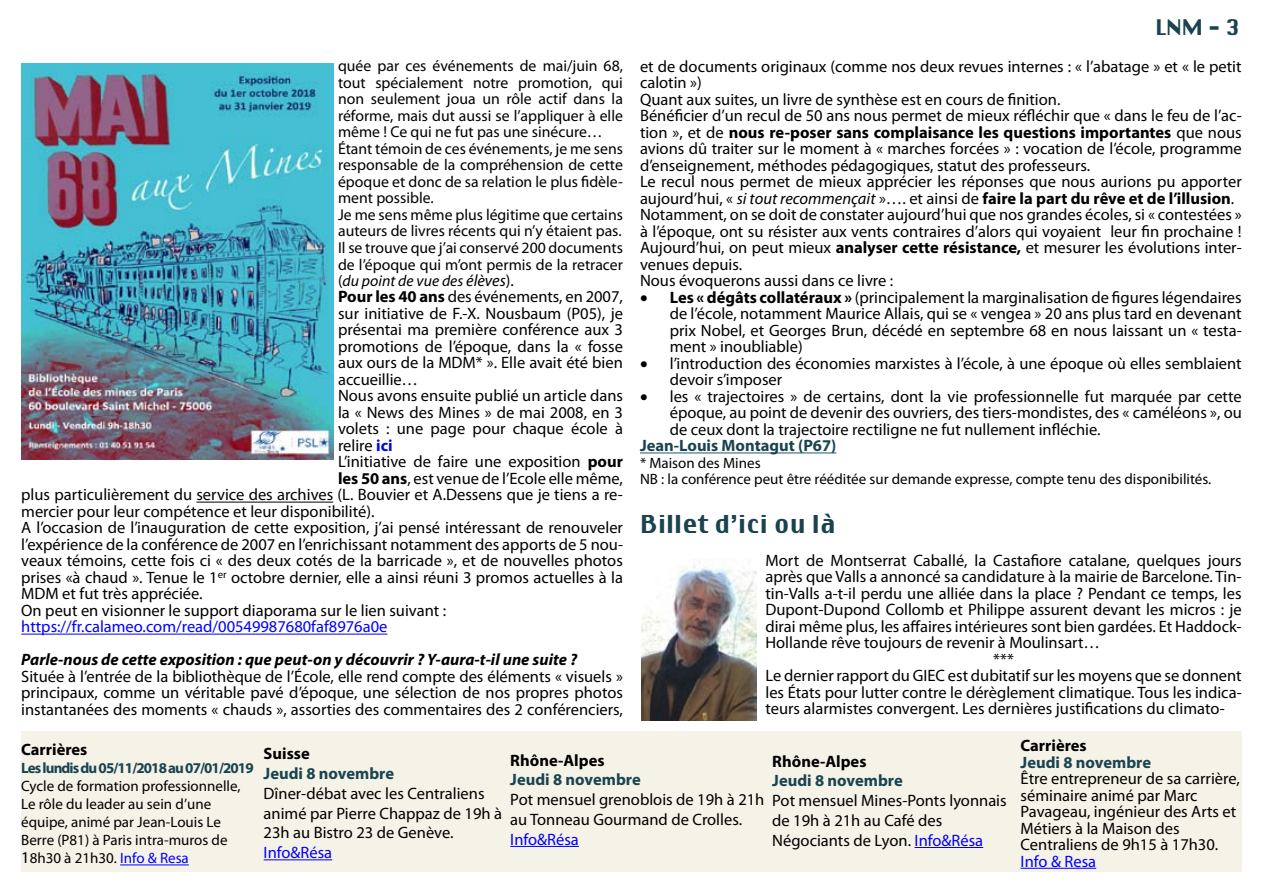
<style>
.page{position:relative;width:1263px;height:893px;background:#fff}
.page>*{position:absolute;margin:0;border:0;box-sizing:border-box;transform-origin:0 0}
.t1{font:24px "Virtue";color:#1a4350}
.t2{font:21px "Virtue";color:#1a4350}
.t3{font:16.5px/16.5px "Myriad Pro";color:#000}
.t4{font:700 16.5px "Myriad Pro";color:#1a4350}
.t5{font:16.5px "Myriad Pro";color:#00f}
.t6{font:italic 700 16.5px "Myriad Pro";color:#000}
.t7{font:700 16.5px "Myriad Pro";color:#000}
.t8{font:15.75px/16.5px "Myriad Pro";color:#000}
.t9{font:15px/18px "Myriad Pro";color:#000}
.t10{font:700 15px "Myriad Pro";letter-spacing:-.06em;color:#1a4350}
.s1{font-style:italic}
.s2{font-style:italic;font-size:16.5px}
.s3{font-size:16.5px}
.s4{font-weight:700}
.s5{font-weight:700;color:#0008ea}
.s6{color:#00f}
</style>
<div class="page">
<div style="left:510px;top:731px;width:255px;height:141px;background:#f5f2e8"></div>
<div style="left:765px;top:731px;width:255px;height:141px;background:#f5f2e8"></div>
<div style="left:1020px;top:731px;width:222px;height:141px;background:#f5f2e8"></div>
<div style="left:21px;top:731px;width:234px;height:141px;background:#f5f2e8"></div>
<div style="left:255px;top:731px;width:255px;height:141px;background:#f5f2e8"></div>
<hr style="left:196px;top:502px;width:137px;height:1px;background:#000">
<hr style="left:21px;top:634px;width:366px;height:1px;background:#00f">
<hr style="left:640px;top:453px;width:196px;height:1px;background:#215868">
<img style="left:642px;top:559px;width:115px;height:162px">
<img style="left:21px;top:64px;width:313px;height:395px">
<hr style="left:120px;top:864px;width:69px;height:1px;background:#00f">
<hr style="left:264px;top:859px;width:68px;height:1px;background:#00f">
<hr style="left:510px;top:846px;width:69px;height:1px;background:#00f">
<hr style="left:915px;top:847px;width:68px;height:1px;background:#00f">
<hr style="left:1020px;top:868px;width:76px;height:1px;background:#00f">
<p class="t8" style="left:338px;top:58px;width:286px">quée par ces événements de mai/juin 68, tout spécialement notre promotion, qui non seulement joua un rôle actif dans la réforme, mais dut aussi se l’appliquer à elle même ! Ce qui ne fut pas une sinécure… Étant témoin de ces événements, je me sens responsable de la compréhension de cette époque et donc de sa relation le plus fidèle&shy;ment possible.<br>Je me sens même plus légitime que certains auteurs de livres récents qui n’y étaient pas.<br>Il se trouve que j’ai conservé 200 documents de l’époque qui m’ont permis de la retracer (<span class="s1">du point de vue des</span> <span class="s2">élèves</span><span class="s3">).</span></p>
<p class="t3" style="left:338px;top:288px;width:286px"><span class="s4">Pour les 40 ans</span> des événements, en 2007,</p>
<p class="t3" style="left:338px;top:305px;width:286px">sur initiative de F.-X. Nousbaum (P05), je</p>
<p class="t3" style="left:338px;top:321px;width:286px">présentai ma première conférence aux 3</p>
<p class="t3" style="left:338px;top:338px;width:286px">promotions de l’époque, dans la « fosse</p>
<p class="t3" style="left:338px;top:354px;width:286px">aux ours de la MDM* ». Elle avait été bien</p>
<p class="t3" style="left:338px;top:371px;width:82px">accueillie…</p>
<p class="t3" style="left:338px;top:387px;width:286px">Nous avons ensuite publié un article dans</p>
<p class="t3" style="left:338px;top:404px;width:286px">la « News des Mines » de mai 2008, en 3</p>
<p class="t3" style="left:338px;top:420px;width:286px">volets : une page pour chaque école à</p>
<p class="t3" style="left:338px;top:437px;width:56px">relire <span class="s5">ici</span></p>
<p class="t3" style="left:338px;top:453px;width:286px">L’initiative de faire une exposition <span class="s4">pour</span></p>
<p class="t3" style="left:338px;top:470px;width:286px"><span class="s4">les 50 ans</span>, est venue de l’Ecole elle même,</p>
<p class="t3" style="left:21px;top:486px;width:603px">plus particulièrement du service des archives (L. Bouvier et A.Dessens que je tiens a re-</p>
<p class="t3" style="left:21px;top:503px;width:355px">mercier pour leur compétence et leur disponibilité).</p>
<p class="t3" style="left:21px;top:519px;width:603px">A l’occasion de l’inauguration de cette exposition, j’ai pensé intéressant de renouveler</p>
<p class="t3" style="left:21px;top:536px;width:603px">l’expérience de la conférence de 2007 en l’enrichissant notamment des apports de 5 nou-</p>
<p class="t3" style="left:21px;top:552px;width:603px">veaux témoins, cette fois ci « des deux cotés de la barricade », et de nouvelles photos</p>
<p class="t3" style="left:21px;top:569px;width:603px">prises «à chaud ». Tenue le 1<sup>er</sup> octobre dernier, elle a ainsi réuni 3 promos actuelles à la</p>
<p class="t3" style="left:21px;top:585px;width:183px">MDM et fut très appréciée.</p>
<p class="t3" style="left:21px;top:602px;width:426px">On peut en visionner le support diaporama sur le lien suivant :</p>
<p class="t5" style="left:21px;top:617px;width:368px">https://fr.calameo.com/read/00549987680faf8976a0e</p>
<p class="t6" style="left:21px;top:649px;width:557px">Parle-nous de cette exposition : que peut-on y découvrir ? Y-aura-t-il une suite ?</p>
<p class="t3" style="left:21px;top:668px;width:603px;text-align:justify">Située à l’entrée de la bibliothèque de l’École, elle rend compte des éléments « visuels » principaux, comme un véritable pavé d’époque, une sélection de nos propres photos instantanées des moments « chauds », assorties des commentaires des 2 conférenciers,</p>
<p class="t2" style="left:1155px;top:14px;width:86px">LNM - 3</p>
<p class="t3" style="left:640px;top:58px;width:603px">et de documents originaux (comme nos deux revues internes : « l’abatage » et « le petit calotin »)<br>Quant aux suites, un livre de synthèse est en cours de finition.<br>Bénéficier d’un recul de 50 ans nous permet de mieux réfléchir que « dans le feu de l’ac&shy;tion », et de <span class="s4">nous re-poser sans complaisance les questions importantes</span> que nous avions dû traiter sur le moment à « marches forcées » : vocation de l’école, programme d’enseignement, méthodes pédagogiques, statut des professeurs.<br>Le recul nous permet de mieux apprécier les réponses que nous aurions pu apporter aujourd’hui, « <span class="s1">si tout recommençait</span> »…. et ainsi de <span class="s4">faire la part du rêve et de l’illusion</span>.<br>Notamment, on se doit de constater aujourd’hui que nos grandes écoles, si « contestées » à l’époque, ont su résister aux vents contraires d’alors qui voyaient leur fin prochaine !<br>Aujourd’hui, on peut mieux <span class="s4">analyser cette résistance,</span> et mesurer les évolutions inter&shy;venues depuis.<br>Nous évoquerons aussi dans ce livre :</p>
<p class="t3" style="left:670px;top:289px;width:573px;text-align:justify;text-indent:-30px">• <span class="s4">Les « dégâts collatéraux »</span> (principalement la marginalisation de figures légendaires de l’école, notamment Maurice Allais, qui se « vengea » 20 ans plus tard en devenant prix Nobel, et Georges Brun, décédé en septembre 68 en nous laissant un « testa&shy;ment » inoubliable)</p>
<p class="t3" style="left:670px;top:355px;width:573px;text-indent:-30px">• l’introduction des économies marxistes à l’école, à une époque où elles semblaient devoir s’imposer</p>
<p class="t3" style="left:670px;top:388px;width:573px;text-align:justify;text-indent:-30px">• les « trajectoires » de certains, dont la vie professionnelle fut marquée par cette époque, au point de devenir des ouvriers, des tiers-mondistes, des « caméléons », ou de ceux dont la trajectoire rectiligne ne fut nullement infléchie.</p>
<p class="t4" style="left:640px;top:435px;width:198px">Jean-Louis Montagut (P67)</p>
<p class="t9" style="left:640px;top:454px;width:573px;line-height:16.5px">* Maison des Mines<br>NB : la conférence peut être rééditée sur demande expresse, compte tenu des disponibilités.</p>
<h1 class="t1" style="left:640px;top:508px;width:197px">Billet d’ici ou là</h1>
<p class="t3" style="left:765px;top:552px;width:478px">Mort de Montserrat Caballé, la Castafiore catalane, quelques jours</p>
<p class="t3" style="left:765px;top:568px;width:478px">après que Valls a annoncé sa candidature à la mairie de Barcelone. Tin-</p>
<p class="t3" style="left:765px;top:585px;width:478px">tin-Valls a-t-il perdu une alliée dans la place ? Pendant ce temps, les</p>
<p class="t3" style="left:765px;top:601px;width:478px">Dupont-Dupond Collomb et Philippe assurent devant les micros : je</p>
<p class="t3" style="left:765px;top:618px;width:478px">dirai même plus, les affaires intérieures sont bien gardées. Et Haddock-</p>
<p class="t3" style="left:765px;top:634px;width:336px">Hollande rêve toujours de revenir à Moulinsart…</p>
<p class="t3" style="left:993px;top:651px;width:22px">***</p>
<p class="t3" style="left:765px;top:667px;width:478px">Le dernier rapport du GIEC est dubitatif sur les moyens que se donnent</p>
<p class="t3" style="left:765px;top:684px;width:478px">les États pour lutter contre le dérèglement climatique. Tous les indica-</p>
<p class="t3" style="left:765px;top:700px;width:461px">teurs alarmistes convergent. Les dernières justifications du climato-</p>
<p class="t7" style="left:21px;top:739px;width:68px">Carrières</p>
<p class="t10" style="left:21px;top:759px;width:234px">Les lundis du 05/11/2018 au 07/01/2019</p>
<p class="t9" style="left:21px;top:777px;width:221px">Cycle de formation professionnelle,<br>Le rôle du leader au sein d’une équipe, animé par Jean-Louis Le<br>Berre (P81) à Paris intra-muros de<br><span class="s3">1</span>8h30 à 21h30. <span class="s6">Info &amp; Resa</span></p>
<p class="t7" style="left:264px;top:743px;width:48px">Suisse</p>
<p class="t4" style="left:264px;top:763px;width:132px">Jeudi 8 novembre</p>
<p class="t3" style="left:264px;top:783px;width:240px;line-height:19.8px">Dîner-débat avec les Centraliens animé par Pierre Chappaz de 19h à<br>23h au Bistro 23 de Genève.</p>
<p class="t5" style="left:264px;top:842px;width:70px">Info&amp;Résa</p>
<p class="t7" style="left:510px;top:749px;width:96px">Rhône-Alpes</p>
<p class="t4" style="left:510px;top:769px;width:132px">Jeudi 8 novembre</p>
<p class="t3" style="left:510px;top:789px;width:256px;line-height:19.8px">Pot mensuel grenoblois de 19h à 21h au Tonneau Gourmand de Crolles.</p>
<p class="t5" style="left:510px;top:829px;width:70px">Info&amp;Résa</p>
<p class="t7" style="left:772px;top:750px;width:96px">Rhône-Alpes</p>
<p class="t4" style="left:772px;top:770px;width:132px">Jeudi 8 novembre</p>
<p class="t3" style="left:772px;top:790px;width:236px;line-height:19.8px">Pot mensuel Mines-Ponts lyonnais de 19h à 21h au Café des<br>Négociants de Lyon. <span class="s6">Info&amp;Résa</span></p>
<p class="t7" style="left:1020px;top:735px;width:68px">Carrières</p>
<p class="t4" style="left:1020px;top:751px;width:132px">Jeudi 8 novembre</p>
<p class="t3" style="left:1020px;top:770px;width:221px">Être entrepreneur de sa carrière, séminaire animé par Marc<br>Pavageau, ingénieur des Arts et<br>Métiers à la Maison des<br>Centraliens de 9h15 à 17h30.</p>
<p class="t5" style="left:1020px;top:851px;width:77px">Info &amp; Resa</p>
</div>
